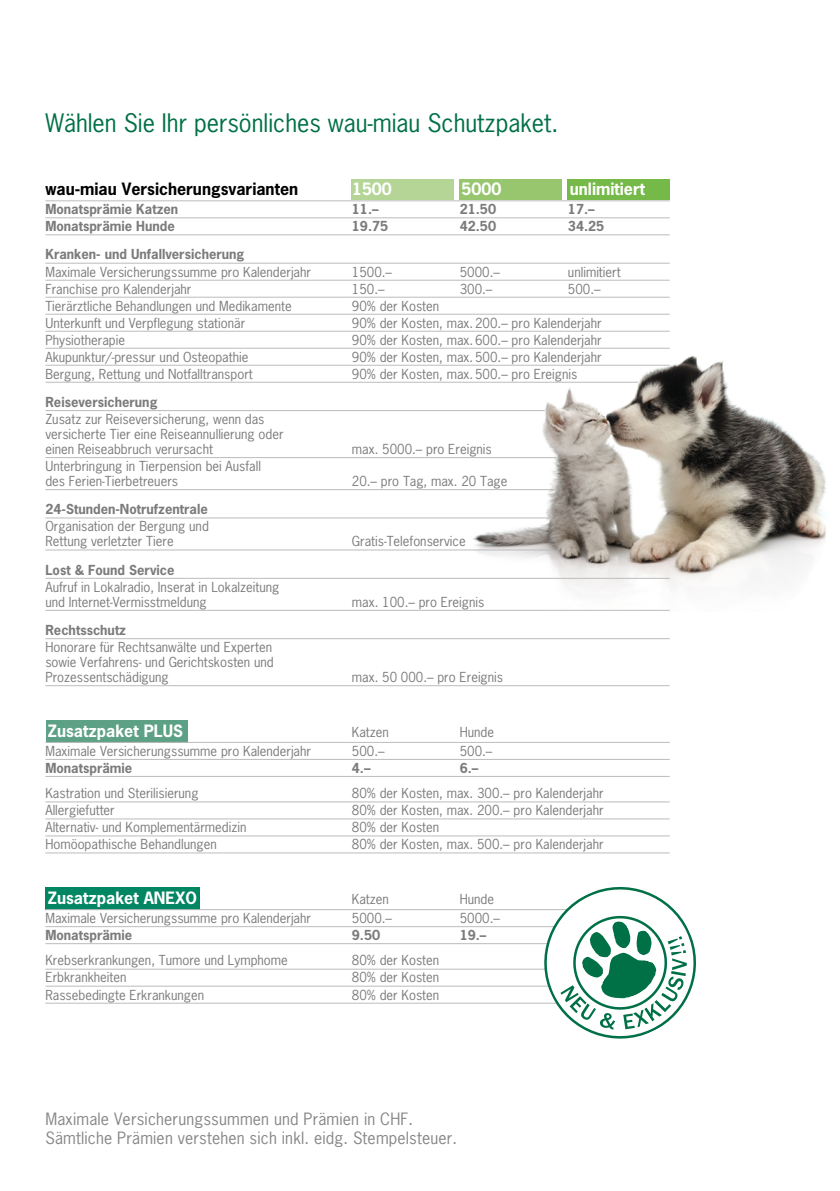
<style>
.page{position:relative;width:840px;height:1191px;background:#fff}
.page>*{position:absolute;margin:0;border:0;box-sizing:border-box;transform-origin:0 0}
.t1{font:24px "News Gothic Std";color:#007046}
.t2{font:16px/19.2px "News Gothic Std";letter-spacing:.01em;color:#878787}
.t3{font:700 16px "News Gothic Std";color:#fff}
.t4{font:700 16px "News Gothic Std";color:#000}
.t5{font:13px/15px "News Gothic Std";color:#7c7b7b}
.t6{font:700 13px "News Gothic Std";color:#7c7b7b}
</style>
<div class="page">
<div style="left:46px;top:720px;width:141px;height:22px;background:#5ca185"></div>
<div style="left:45px;top:887px;width:155px;height:22px;background:#008662"></div>
<div style="left:351px;top:180px;width:103px;height:20px;background:#b5d596"></div>
<div style="left:459px;top:180px;width:102px;height:20px;background:#98c66f"></div>
<div style="left:566px;top:180px;width:102px;height:20px;background:#75b949"></div>
<img style="left:457px;top:347px;width:369px;height:264px">
<hr style="left:45px;top:200px;width:624px;height:1px;background:#bcbcbc">
<hr style="left:45px;top:217px;width:624px;height:1px;background:#bcbcbc">
<hr style="left:45px;top:234px;width:624px;height:1px;background:#bcbcbc">
<hr style="left:45px;top:263px;width:624px;height:1px;background:#bcbcbc">
<hr style="left:45px;top:280px;width:624px;height:1px;background:#bcbcbc">
<hr style="left:45px;top:297px;width:624px;height:1px;background:#bcbcbc">
<hr style="left:45px;top:314px;width:624px;height:1px;background:#bcbcbc">
<hr style="left:45px;top:331px;width:624px;height:1px;background:#bcbcbc">
<hr style="left:45px;top:348px;width:624px;height:1px;background:#bcbcbc">
<hr style="left:45px;top:365px;width:624px;height:1px;background:#bcbcbc">
<hr style="left:45px;top:382px;width:592px;height:1px;background:#bcbcbc">
<hr style="left:45px;top:410px;width:499px;height:1px;background:#bcbcbc">
<hr style="left:45px;top:457px;width:511px;height:1px;background:#bcbcbc">
<hr style="left:45px;top:489px;width:511px;height:1px;background:#bcbcbc">
<hr style="left:45px;top:517px;width:505px;height:1px;background:#bcbcbc">
<hr style="left:45px;top:549px;width:505px;height:1px;background:#bcbcbc">
<hr style="left:45px;top:578px;width:624px;height:1px;background:#bcbcbc">
<hr style="left:45px;top:610px;width:624px;height:1px;background:#bcbcbc">
<hr style="left:45px;top:638px;width:624px;height:1px;background:#bcbcbc">
<hr style="left:45px;top:685px;width:624px;height:1px;background:#bcbcbc">
<hr style="left:45px;top:742px;width:624px;height:1px;background:#bcbcbc">
<hr style="left:45px;top:759px;width:624px;height:1px;background:#bcbcbc">
<hr style="left:45px;top:776px;width:624px;height:1px;background:#bcbcbc">
<hr style="left:45px;top:801px;width:624px;height:1px;background:#bcbcbc">
<hr style="left:45px;top:818px;width:624px;height:1px;background:#bcbcbc">
<hr style="left:45px;top:835px;width:624px;height:1px;background:#bcbcbc">
<hr style="left:45px;top:852px;width:624px;height:1px;background:#bcbcbc">
<hr style="left:45px;top:909px;width:624px;height:1px;background:#bcbcbc">
<hr style="left:45px;top:926px;width:624px;height:1px;background:#bcbcbc">
<hr style="left:45px;top:943px;width:624px;height:1px;background:#bcbcbc">
<hr style="left:45px;top:968px;width:624px;height:1px;background:#bcbcbc">
<hr style="left:45px;top:985px;width:624px;height:1px;background:#bcbcbc">
<hr style="left:45px;top:1002px;width:624px;height:1px;background:#bcbcbc">
<svg style="left:535px;top:887px;width:161px;height:152px"></svg>
<h1 class="t1" style="left:45px;top:108px;width:514px">Wählen Sie Ihr persönliches wau-miau Schutzpaket.</h1>
<p class="t4" style="left:45px;top:178px;width:254px">wau-miau Versicherungsvarianten</p>
<p class="t3" style="left:352px;top:178px;width:41px">1500</p>
<p class="t3" style="left:461px;top:178px;width:41px">5000</p>
<p class="t3" style="left:569px;top:178px;width:77px">unlimitiert</p>
<p class="t6" style="left:45px;top:201px;width:134px">Monatsprämie Katzen</p>
<p class="t6" style="left:351px;top:201px;width:28px">11.–</p>
<p class="t6" style="left:459px;top:201px;width:38px">21.50</p>
<p class="t6" style="left:567px;top:201px;width:28px">17.–</p>
<p class="t6" style="left:45px;top:218px;width:131px">Monatsprämie Hunde</p>
<p class="t6" style="left:351px;top:218px;width:38px">19.75</p>
<p class="t6" style="left:459px;top:218px;width:38px">42.50</p>
<p class="t6" style="left:567px;top:218px;width:38px">34.25</p>
<p class="t6" style="left:45px;top:246px;width:200px">Kranken- und Unfallversicherung</p>
<p class="t5" style="left:45px;top:264px;width:267px">Maximale Versicherungssumme pro Kalenderjahr</p>
<p class="t5" style="left:351px;top:264px;width:42px">1500.–</p>
<p class="t5" style="left:459px;top:264px;width:42px">5000.–</p>
<p class="t5" style="left:567px;top:264px;width:54px">unlimitiert</p>
<p class="t5" style="left:45px;top:281px;width:147px">Franchise pro Kalenderjahr</p>
<p class="t5" style="left:351px;top:281px;width:34px">150.–</p>
<p class="t5" style="left:459px;top:281px;width:34px">300.–</p>
<p class="t5" style="left:567px;top:281px;width:34px">500.–</p>
<p class="t5" style="left:45px;top:298px;width:247px">Tierärztliche Behandlungen und Medikamente</p>
<p class="t5" style="left:351px;top:298px;width:89px">90% der Kosten</p>
<p class="t5" style="left:45px;top:315px;width:201px">Unterkunft und Verpflegung stationär</p>
<p class="t5" style="left:351px;top:315px;width:251px">90% der Kosten, max.200.– pro Kalenderjahr</p>
<p class="t5" style="left:45px;top:332px;width:81px">Physiotherapie</p>
<p class="t5" style="left:351px;top:332px;width:251px">90% der Kosten, max.600.– pro Kalenderjahr</p>
<p class="t5" style="left:45px;top:349px;width:204px">Akupunktur/-pressur und Osteopathie</p>
<p class="t5" style="left:351px;top:349px;width:251px">90% der Kosten, max.500.– pro Kalenderjahr</p>
<p class="t5" style="left:45px;top:366px;width:209px">Bergung, Rettung und Notfalltransport</p>
<p class="t5" style="left:351px;top:366px;width:227px">90% der Kosten, max.500.– pro Ereignis</p>
<p class="t6" style="left:45px;top:393px;width:113px">Reiseversicherung</p>
<p class="t5" style="left:45px;top:411px;width:239px">Zusatz zur Reiseversicherung, wenn das versicherte Tier eine Reiseannullierung oder einen Reiseabbruch verursacht</p>
<p class="t5" style="left:351px;top:441px;width:141px">max. 5000.– pro Ereignis</p>
<p class="t5" style="left:45px;top:458px;width:217px">Unterbringung in Tierpension bei Ausfall des Ferien-Tierbetreuers</p>
<p class="t6" style="left:45px;top:501px;width:164px">24-Stunden-Notrufzentrale</p>
<p class="t5" style="left:45px;top:519px;width:165px">Organisation der Bergung und<br>Rettung verletzter Tiere</p>
<p class="t6" style="left:45px;top:561px;width:131px">Lost &amp; Found Service</p>
<p class="t5" style="left:45px;top:579px;width:235px">Aufruf in Lokalradio, Inserat in Lokalzeitung und Internet-Vermisstmeldung</p>
<p class="t6" style="left:45px;top:621px;width:82px">Rechtsschutz</p>
<p class="t5" style="left:45px;top:639px;width:230px;text-align:justify">Honorare für Rechtsanwälte und Experten sowie Verfahrens- und Gerichtskosten und Prozessentschädigung</p>
<p class="t5" style="left:351px;top:473px;width:157px">20.– pro Tag, max. 20 Tage</p>
<p class="t5" style="left:351px;top:534px;width:115px">Gratis-Telefonservice</p>
<p class="t5" style="left:351px;top:594px;width:134px">max. 100.– pro Ereignis</p>
<p class="t5" style="left:351px;top:669px;width:153px">max. 50 000.– pro Ereignis</p>
<p class="t3" style="left:48px;top:720px;width:136px">Zusatzpaket PLUS</p>
<p class="t5" style="left:352px;top:724px;width:39px">Katzen</p>
<p class="t5" style="left:459px;top:724px;width:36px">Hunde</p>
<p class="t5" style="left:45px;top:743px;width:267px">Maximale Versicherungssumme pro Kalenderjahr</p>
<p class="t5" style="left:352px;top:743px;width:34px">500.–</p>
<p class="t5" style="left:459px;top:743px;width:34px">500.–</p>
<p class="t6" style="left:45px;top:759px;width:88px">Monatsprämie</p>
<p class="t6" style="left:352px;top:759px;width:20px">4.–</p>
<p class="t6" style="left:459px;top:759px;width:20px">6.–</p>
<p class="t5" style="left:45px;top:785px;width:154px">Kastration und Sterilisierung</p>
<p class="t5" style="left:352px;top:785px;width:253px">80% der Kosten, max. 300.– pro Kalenderjahr</p>
<p class="t5" style="left:45px;top:802px;width:71px">Allergiefutter</p>
<p class="t5" style="left:352px;top:802px;width:253px">80% der Kosten, max. 200.– pro Kalenderjahr</p>
<p class="t5" style="left:45px;top:819px;width:202px">Alternativ- und Komplementärmedizin</p>
<p class="t5" style="left:352px;top:819px;width:89px">80% der Kosten</p>
<p class="t5" style="left:45px;top:836px;width:173px">Homöopathische Behandlungen</p>
<p class="t5" style="left:352px;top:836px;width:253px">80% der Kosten, max. 500.– pro Kalenderjahr</p>
<p class="t3" style="left:48px;top:887px;width:150px">Zusatzpaket ANEXO</p>
<p class="t5" style="left:351px;top:891px;width:39px">Katzen</p>
<p class="t5" style="left:459px;top:891px;width:36px">Hunde</p>
<p class="t5" style="left:45px;top:910px;width:267px">Maximale Versicherungssumme pro Kalenderjahr</p>
<p class="t5" style="left:351px;top:910px;width:42px">5000.–</p>
<p class="t5" style="left:459px;top:910px;width:42px">5000.–</p>
<p class="t6" style="left:45px;top:926px;width:88px">Monatsprämie</p>
<p class="t6" style="left:351px;top:926px;width:30px">9.50</p>
<p class="t6" style="left:459px;top:926px;width:28px">19.–</p>
<p class="t5" style="left:45px;top:953px;width:244px">Krebserkrankungen, Tumore und Lymphome</p>
<p class="t5" style="left:351px;top:953px;width:89px">80% der Kosten</p>
<p class="t5" style="left:45px;top:970px;width:83px">Erbkrankheiten</p>
<p class="t5" style="left:351px;top:970px;width:89px">80% der Kosten</p>
<p class="t5" style="left:45px;top:987px;width:160px">Rassebedingte Erkrankungen</p>
<p class="t5" style="left:351px;top:987px;width:89px">80% der Kosten</p>
<p class="t2" style="left:45px;top:1109px;width:413px">Maximale Versicherungssummen und Prämien in CHF.<br>Sämtliche Prämien verstehen sich inkl. eidg. Stempelsteuer.</p>
</div>
